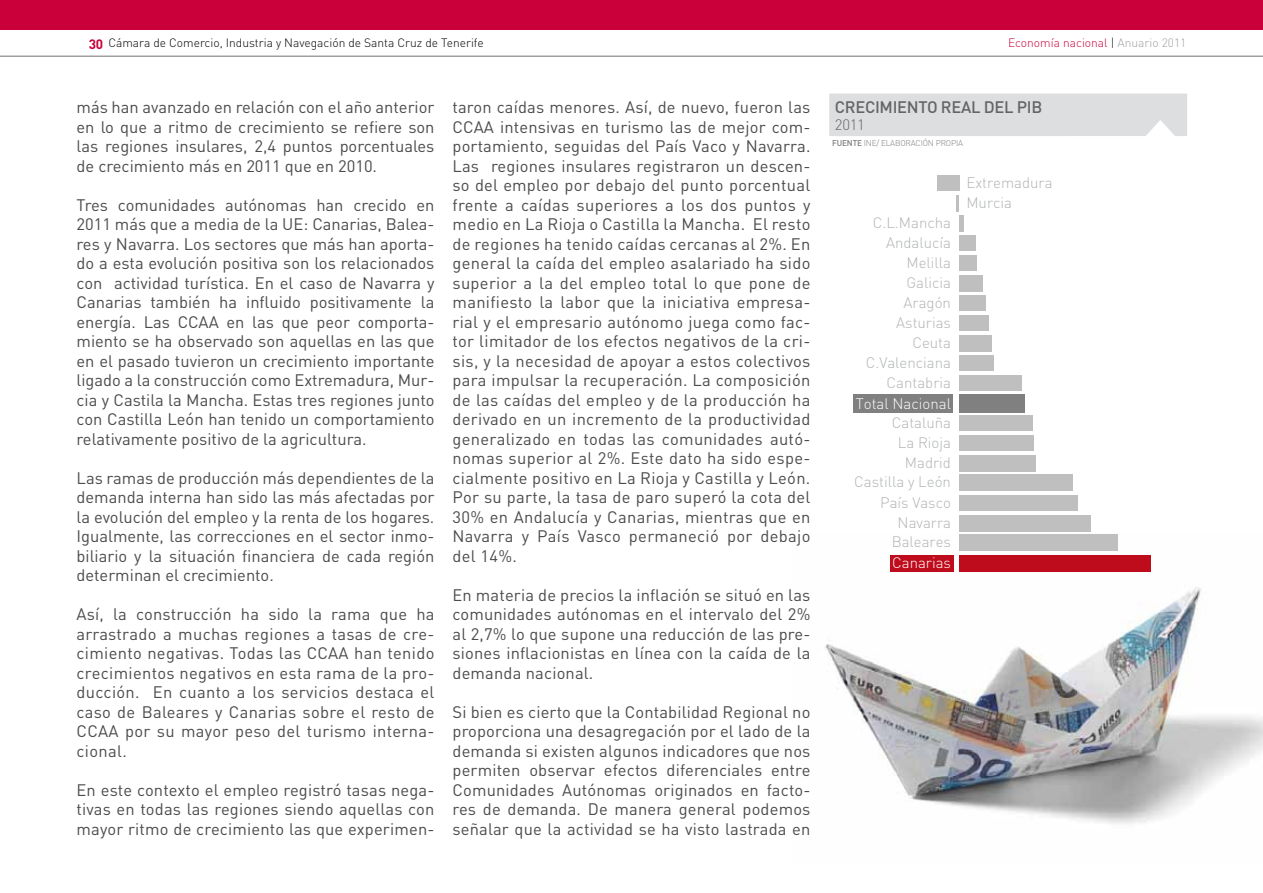
<style>
.page{position:relative;width:1263px;height:893px;background:#fff}
.page>*{position:absolute;margin:0;border:0;box-sizing:border-box;transform-origin:0 0}
.t1{font:16.5px/19.5px "DIN Pro";letter-spacing:.01em;color:#4b4b4d;text-align:justify}
.t2{font:500 16.5px "DIN Pro";color:#646567}
.t3{font:300 15px/20.2px "DIN Pro";color:#b1b3b4;text-align:right}
.t4{font:300 15px "DIN Pro";color:#fff}
.t5{font:300 15px "DIN Pro";color:#646567}
.t6{font:300 12px "DIN Pro";color:#000}
.t7{font:300 12px "DIN Pro";color:#c90039}
.t8{font:300 8.4px "DIN Pro";letter-spacing:-.02em;color:#7b7c7e}
.t9{font:500 8.4px "DIN Pro";color:#7b7c7e}
.s1{font-weight:700;font-size:13.5px;color:#c90039}
.s2{color:#000}
.s3{color:#9ea0a2}
</style>
<div class="page">
<hr style="left:0;top:56px;width:1263px;height:1px;background:#707172">
<div style="left:0;top:0;width:1263px;height:30px;background:#c90039"></div>
<img style="left:824px;top:555px;width:439px;height:269px">
<div style="left:829px;top:94px;width:358px;height:42px;background:#dddedf"></div>
<div style="left:854px;top:395px;width:99px;height:18px;background:#818080"></div>
<div style="left:959px;top:555px;width:192px;height:17px;background:#bf0c1d"></div>
<div style="left:890px;top:555px;width:63px;height:17px;background:#bf0c1d"></div>
<div style="left:959px;top:395px;width:66px;height:18px;background:#818080"></div>
<div style="left:959px;top:534px;width:159px;height:17px;background:#bfbfbf"></div>
<div style="left:959px;top:515px;width:132px;height:16px;background:#bfbfbf"></div>
<div style="left:959px;top:495px;width:119px;height:15px;background:#bfbfbf"></div>
<div style="left:959px;top:474px;width:114px;height:17px;background:#bfbfbf"></div>
<div style="left:959px;top:455px;width:77px;height:16px;background:#bfbfbf"></div>
<div style="left:959px;top:435px;width:75px;height:15px;background:#bfbfbf"></div>
<div style="left:959px;top:416px;width:74px;height:15px;background:#bfbfbf"></div>
<div style="left:959px;top:375px;width:63px;height:15px;background:#bfbfbf"></div>
<div style="left:959px;top:356px;width:35px;height:15px;background:#bfbfbf"></div>
<div style="left:959px;top:335px;width:33px;height:16px;background:#bfbfbf"></div>
<div style="left:959px;top:315px;width:30px;height:15px;background:#bfbfbf"></div>
<div style="left:959px;top:296px;width:27px;height:15px;background:#bfbfbf"></div>
<div style="left:959px;top:275px;width:24px;height:16px;background:#bfbfbf"></div>
<div style="left:959px;top:255px;width:18px;height:15px;background:#bfbfbf"></div>
<div style="left:959px;top:236px;width:17px;height:15px;background:#bfbfbf"></div>
<div style="left:959px;top:215px;width:5px;height:16px;background:#bfbfbf"></div>
<hr style="left:956px;top:195px;width:3px;height:17px;background:#bfbfbf">
<div style="left:937px;top:176px;width:22px;height:15px;background:#bfbfbf"></div>
<p class="t6" style="left:89px;top:35px;width:396px"><span class="s1">30</span> Cámara de Comercio, Industria y Navegación de Santa Cruz de Tenerife</p>
<p class="t7" style="left:1008px;top:35px;width:180px">Economía nacional <span class="s2">|</span> <span class="s3">Anuario 2011</span></p>
<p class="t1" style="left:77px;top:97px;width:359px">más han avanzado en relación con el año anterior en lo que a ritmo de crecimiento se refiere son las regiones insulares, 2,4 puntos porcentuales de crecimiento más en 2011 que en 2010.</p>
<p class="t1" style="left:77px;top:194px;width:359px">Tres comunidades autónomas han crecido en 2011 más que a media de la UE: Canarias, Balea&shy;res y Navarra. Los sectores que más han aporta&shy;do a esta evolución positiva son los relacionados con actividad turística. En el caso de Navarra y Canarias también ha influido positivamente la energía. Las CCAA en las que peor comporta&shy;miento se ha observado son aquellas en las que en el pasado tuvieron un crecimiento importante ligado a la construcción como Extremadura, Mur&shy;cia y Castila la Mancha. Estas tres regiones junto con Castilla León han tenido un comportamiento relativamente positivo de la agricultura.</p>
<p class="t1" style="left:77px;top:467px;width:359px">Las ramas de producción más dependientes de la demanda interna han sido las más afectadas por la evolución del empleo y la renta de los hogares.<br>Igualmente, las correcciones en el sector inmo&shy;biliario y la situación financiera de cada región determinan el crecimiento.</p>
<p class="t1" style="left:77px;top:604px;width:359px">Así, la construcción ha sido la rama que ha arrastrado a muchas regiones a tasas de cre&shy;cimiento negativas. Todas las CCAA han tenido crecimientos negativos en esta rama de la pro&shy;ducción. En cuanto a los servicios destaca el caso de Baleares y Canarias sobre el resto de CCAA por su mayor peso del turismo interna&shy;cional.</p>
<p class="t1" style="left:77px;top:779px;width:359px">En este contexto el empleo registró tasas nega&shy;tivas en todas las regiones siendo aquellas con mayor ritmo de crecimiento las que experimen-</p>
<p class="t1" style="left:452px;top:97px;width:359px">taron caídas menores. Así, de nuevo, fueron las CCAA intensivas en turismo las de mejor com&shy;portamiento, seguidas del País Vaco y Navarra.<br>Las regiones insulares registraron un descen&shy;so del empleo por debajo del punto porcentual frente a caídas superiores a los dos puntos y medio en La Rioja o Castilla la Mancha. El resto de regiones ha tenido caídas cercanas al 2%. En general la caída del empleo asalariado ha sido superior a la del empleo total lo que pone de manifiesto la labor que la iniciativa empresa&shy;rial y el empresario autónomo juega como fac&shy;tor limitador de los efectos negativos de la cri&shy;sis, y la necesidad de apoyar a estos colectivos para impulsar la recuperación. La composición de las caídas del empleo y de la producción ha derivado en un incremento de la productividad generalizado en todas las comunidades autó&shy;nomas superior al 2%. Este dato ha sido espe&shy;cialmente positivo en La Rioja y Castilla y León.<br>Por su parte, la tasa de paro superó la cota del 30% en Andalucía y Canarias, mientras que en Navarra y País Vasco permaneció por debajo del 14%.</p>
<p class="t1" style="left:452px;top:584px;width:359px">En materia de precios la inflación se situó en las comunidades autónomas en el intervalo del 2% al 2,7% lo que supone una reducción de las pre&shy;siones inflacionistas en línea con la caída de la demanda nacional.</p>
<p class="t1" style="left:452px;top:701px;width:359px">Si bien es cierto que la Contabilidad Regional no proporciona una desagregación por el lado de la demanda si existen algunos indicadores que nos permiten observar efectos diferenciales entre Comunidades Autónomas originados en facto&shy;res de demanda. De manera general podemos señalar que la actividad se ha visto lastrada en</p>
<p class="t2" style="left:835px;top:96px;width:11px">CRECIMIENTO</p>
<p class="t2" style="left:941px;top:96px;width:11px">REAL</p>
<p class="t2" style="left:984px;top:96px;width:11px">DEL</p>
<p class="t2" style="left:1017px;top:96px;width:27px">PI B</p>
<p class="t5" style="left:835px;top:114px;width:31px">2011</p>
<p class="t9" style="left:832px;top:137px;width:11px">FUENTE</p>
<p class="t8" style="left:864px;top:137px;width:43px">INE/ Elaboración</p>
<p class="t8" style="left:936px;top:137px;width:6px">propia</p>
<p class="t3" style="left:966px;top:172px;width:88px">Extremadura</p>
<p class="t3" style="left:873px;top:212px;width:80px">C.L.Mancha</p>
<p class="t3" style="left:886px;top:232px;width:66px;line-height:19.5px">Andalucía<br>Melilla</p>
<p class="t3" style="left:906px;top:272px;width:46px">Galicia</p>
<p class="t3" style="left:904px;top:292px;width:49px">Aragón</p>
<p class="t3" style="left:896px;top:311px;width:56px">Asturias<br>Ceuta</p>
<p class="t3" style="left:866px;top:352px;width:87px">C.Valenciana</p>
<p class="t3" style="left:887px;top:371px;width:66px">Cantabria</p>
<p class="t4" style="left:856px;top:393px;width:97px">Total Nacional</p>
<p class="t3" style="left:892px;top:412px;width:61px">Cataluña</p>
<p class="t3" style="left:898px;top:431px;width:55px">La Rioja</p>
<p class="t3" style="left:905px;top:452px;width:48px">Madrid</p>
<p class="t3" style="left:854px;top:471px;width:98px">Castilla y León</p>
<p class="t3" style="left:880px;top:491px;width:72px">País Vasco</p>
<p class="t3" style="left:898px;top:512px;width:55px">Navarra</p>
<p class="t3" style="left:892px;top:531px;width:61px">Baleares</p>
<p class="t4" style="left:892px;top:553px;width:60px">Canarias</p>
<p class="t3" style="left:966px;top:192px;width:47px">Murcia</p>
</div>
